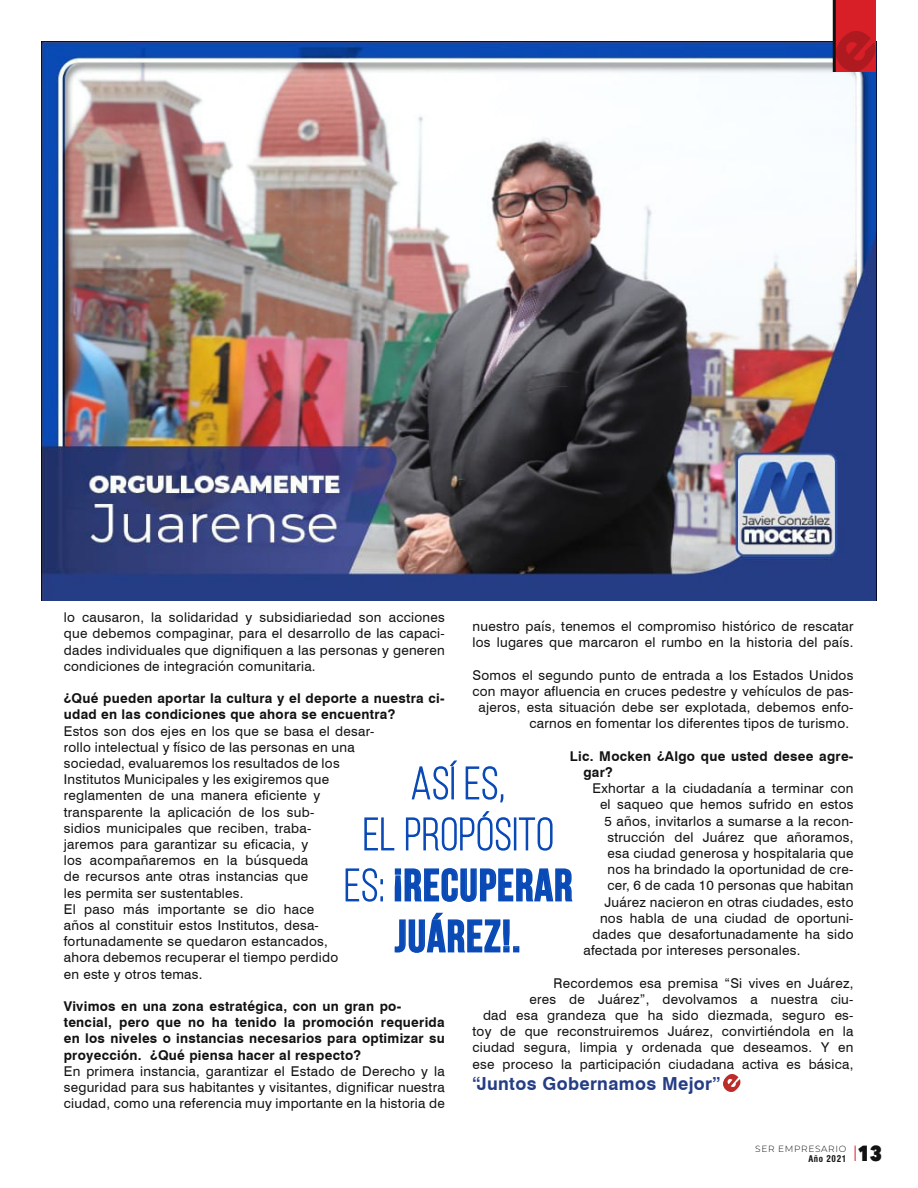
<style>
.page{position:relative;width:918px;height:1188px;background:#fff}
.page>*{position:absolute;margin:0;border:0;box-sizing:border-box;transform-origin:0 0}
.t1{font:700 45px/51px "Bebas Neue";letter-spacing:.03em;color:#0a4ab6;text-align:center}
.t2{font:800 21.9px "Avenir Next Condensed";color:#121212}
.t3{font:700 18px "Swiss 721 BT";letter-spacing:.02em;color:#253d85}
.t4{font:13.5px/16.2px "Swiss 721 BT";letter-spacing:.02em;color:#121212;text-align:justify}
.t5{font:700 13.5px/16.2px "Swiss 721 BT";letter-spacing:.02em;color:#121212}
.t6{font:300 9px "Montserrat";letter-spacing:.075em;color:#121212}
.t7{font:700 condensed 9px "Swiss 721 BT";letter-spacing:.065em;color:#121212}
.s1{font-weight:300}
</style>
<div class="page">
<img style="left:41px;top:41px;width:836px;height:560px">
<svg style="left:411px;top:760px;width:47px;height:40px"></svg>
<svg style="left:465px;top:766px;width:39px;height:37px"></svg>
<svg style="left:364px;top:817px;width:31px;height:34px"></svg>
<svg style="left:405px;top:811px;width:106px;height:40px"></svg>
<div style="left:514px;top:817px;width:2px;height:33px;border:2px solid #0a4ab6"></div>
<svg style="left:518px;top:817px;width:35px;height:34px"></svg>
<svg style="left:345px;top:868px;width:38px;height:34px"></svg>
<svg style="left:394px;top:868px;width:179px;height:34px"></svg>
<svg style="left:394px;top:912px;width:125px;height:41px"></svg>
<svg style="left:723px;top:1074px;width:18px;height:18px"></svg>
<svg style="left:855px;top:1146px;width:1px;height:15px"></svg>
<div style="left:834px;top:0;width:41px;height:72px;background:#d81f27"></div>
<svg style="left:836px;top:31px;width:40px;height:41px"></svg>
<hr style="left:833px;top:0;width:3px;height:72px;background:#121212">
<p class="t4" style="left:64px;top:609px;width:382px">lo causaron, la solidaridad y subsidiariedad son acciones que debemos compaginar, para el desarrollo de las capaci&shy;dades individuales que dignifiquen a las personas y generen condiciones de integración comunitaria.</p>
<p class="t5" style="left:64px;top:690px;width:382px">¿Qué pueden aportar la cultura y el deporte a nuestra ci&shy;udad en las condiciones que ahora se encuentra?</p>
<p class="t4" style="left:64px;top:723px;width:312px;text-align:left">Estos son dos ejes en los que se basa el desar&shy;rollo intelectual y físico de las personas en una sociedad, evaluaremos los resultados de los Institutos Municipales y les exigiremos que reglamenten de una manera eficiente y transparente la aplicación de los sub-<br>sidios municipales que reciben, traba-<br>jaremos para garantizar su eficacia, y<br>los acompañaremos en la búsqueda<br>de recursos ante otras instancias que<br>les permita ser sustentables.<br>El paso más importante se dio hace<br>años al constituir estos Institutos, desa&shy;fortunadamente se quedaron estancados,<br>ahora debemos recuperar el tiempo perdido<br>en este y otros temas.</p>
<p class="t5" style="left:64px;top:998px;width:383px">Vivimos en una zona estratégica, con un gran po&shy;tencial, pero que no ha tenido la promoción requerida en los niveles o instancias necesarios para optimizar su proyección. ¿Qué piensa hacer al respecto?</p>
<p class="t4" style="left:64px;top:1063px;width:382px">En primera instancia, garantizar el Estado de Derecho y la seguridad para sus habitantes y visitantes, dignificar nuestra ciudad, como una referencia muy importante en la historia de</p>
<p class="t4" style="left:472px;top:618px;width:383px">nuestro país, tenemos el compromiso histórico de rescatar los lugares que marcaron el rumbo en la historia del país.</p>
<p class="t4" style="left:472px;top:667px;width:382px">Somos el segundo punto de entrada a los Estados Unidos</p>
<p class="t4" style="left:472px;top:683px;width:382px">con mayor afluencia en cruces pedestre y vehículos de pas-</p>
<p class="t4" style="left:478px;top:699px;width:377px">ajeros, esta situación debe ser explotada, debemos enfo-</p>
<p class="t4" style="left:529px;top:715px;width:321px">carnos en fomentar los diferentes tipos de turismo.</p>
<p class="t5" style="left:583px;top:748px;width:271px;text-indent:-14px">Lic. Mocken ¿Algo que usted desee agre&shy;gar?</p>
<p class="t4" style="left:592px;top:780px;width:263px">Exhortar a la ciudadanía a terminar con</p>
<p class="t4" style="left:600px;top:796px;width:255px">el saqueo que hemos sufrido en estos</p>
<p class="t4" style="left:605px;top:813px;width:250px">5 años, invitarlos a sumarse a la recon-</p>
<p class="t4" style="left:607px;top:829px;width:248px">strucción del Juárez que añoramos,</p>
<p class="t4" style="left:607px;top:845px;width:247px">esa ciudad generosa y hospitalaria que</p>
<p class="t4" style="left:607px;top:861px;width:247px">nos ha brindado la oportunidad de cre-</p>
<p class="t4" style="left:607px;top:877px;width:248px">cer, 6 de cada 10 personas que habitan</p>
<p class="t4" style="left:605px;top:894px;width:251px">Juárez nacieron en otras ciudades, esto</p>
<p class="t4" style="left:600px;top:910px;width:255px">nos habla de una ciudad de oportuni-</p>
<p class="t4" style="left:593px;top:926px;width:263px">dades que desafortunadamente ha sido</p>
<p class="t4" style="left:584px;top:942px;width:218px">afectada por intereses personales.</p>
<p class="t4" style="left:473px;top:975px;width:383px;text-align:right">Recordemos esa premisa “Si vives en Juárez,<br>eres de Juárez”, devolvamos a nuestra ciu-<br>dad esa grandeza que ha sido diezmada, seguro es&shy;toy de que reconstruiremos Juárez, convirtiéndola en la ciudad segura, limpia y ordenada que deseamos. Y en ese proceso la participación ciudadana activa es básica,</p>
<h3 class="t3" style="left:472px;top:1073px;width:250px">“Juntos Gobernamos Mejor”</h3>
<h1 class="t1" style="left:345px;top:859px;width:229px"><span class="s1">ES:</span> ¡RECUPERAR<br>JUÁREZ!.</h1>
<p class="t6" style="left:755px;top:1143px;width:93px">SER EMPRESARIO</p>
<p class="t7" style="left:808px;top:1153px;width:39px">Año 2021</p>
<h2 class="t2" style="left:858px;top:1140px;width:26px">13</h2>
</div>
